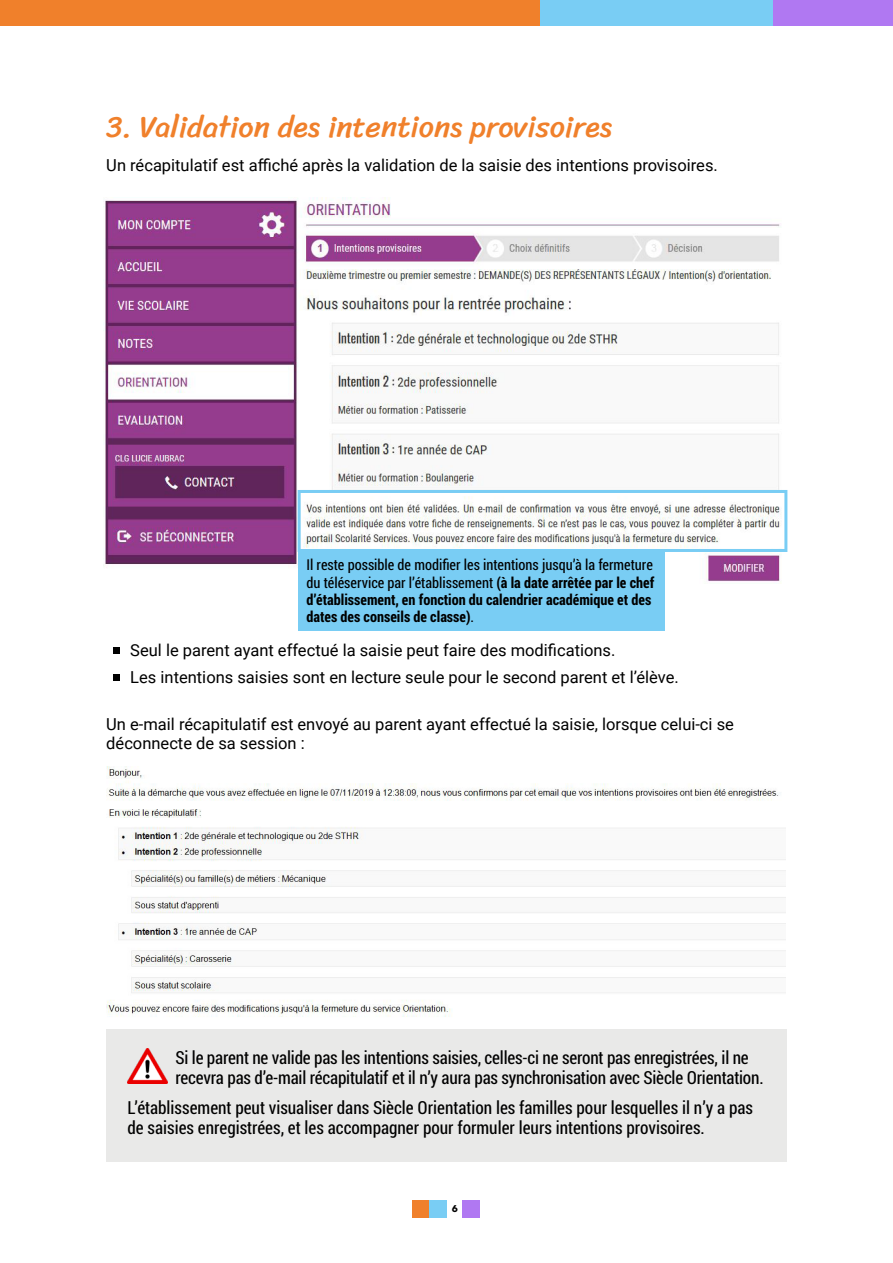
<style>
.page{position:relative;width:893px;height:1263px;background:#fff}
.page>*{position:absolute;margin:0;border:0;box-sizing:border-box;transform-origin:0 0}
.t1{font:30px "Sriracha";color:#f0802b}
.t2{font:18px/20.7px "Roboto Condensed";color:#000}
.t3{font:16.5px/27.5px "Roboto";color:#000}
.t4{font:700 15px/17.2px "Roboto Condensed";color:#000}
.t5{font:10.5px "Archive";color:#000}
.s1{font-weight:400}
</style>
<div class="page">
<div style="left:540px;top:0;width:234px;height:26px;background:#79cdf4"></div>
<div style="left:774px;top:0;width:119px;height:26px;background:#b078f2"></div>
<div style="left:0;top:0;width:540px;height:26px;background:#f0802b"></div>
<div style="left:413px;top:1200px;width:17px;height:17px;background:#f0802b"></div>
<div style="left:430px;top:1200px;width:17px;height:17px;background:#79cdf4"></div>
<div style="left:463px;top:1200px;width:17px;height:17px;background:#b078f2"></div>
<img style="left:103px;top:197px;width:678px;height:385px">
<div style="left:106px;top:1029px;width:681px;height:132px;background:#e9e9e8"></div>
<img style="left:128px;top:1048px;width:40px;height:36px">
<div style="left:113px;top:647px;width:7px;height:6px;background:#000"></div>
<div style="left:113px;top:674px;width:7px;height:7px;background:#000"></div>
<img style="left:106px;top:766px;width:680px;height:251px">
<div style="left:298px;top:490px;width:489px;height:62px;border:3px solid #79cdf4"></div>
<div style="left:298px;top:550px;width:367px;height:81px;background:#79cdf4"></div>
<h1 class="t1" style="left:106px;top:109px;width:507px">3. Validation des intentions provisoires</h1>
<p class="t3" style="left:106px;top:151px;width:613px">Un récapitulatif est affiché après la validation de la saisie des intentions provisoires.</p>
<p class="t4" style="left:306px;top:556px;width:349px"><span class="s1">Il reste possible de modifier les intentions jusqu’à la fermeture du téléservice par l’établissement</span> (à la date arrêtée par le chef d’établissement, en fonction du calendrier académique et des dates des conseils de classe)<span class="s1">.</span></p>
<p class="t3" style="left:130px;top:635px;width:550px">Seul le parent ayant effectué la saisie peut faire des modifications.<br>Les intentions saisies sont en lecture seule pour le second parent et l’élève.</p>
<p class="t3" style="left:106px;top:714px;width:629px;line-height:18.9px">Un e-mail récapitulatif est envoyé au parent ayant effectué la saisie, lorsque celui-ci se déconnecte de sa session :</p>
<p class="t2" style="left:175px;top:1046px;width:590px">Si le parent ne valide pas les intentions saisies, celles-ci ne seront pas enregistrées, il ne recevra pas d’e-mail récapitulatif et il n’y aura pas synchronisation avec Siècle Orientation.</p>
<p class="t2" style="left:128px;top:1096px;width:627px">L’établissement peut visualiser dans Siècle Orientation les familles pour lesquelles il n’y a pas de saisies enregistrées, et les accompagner pour formuler leurs intentions provisoires.</p>
<p class="t5" style="left:452px;top:1202px;width:8px">6</p>
</div>
